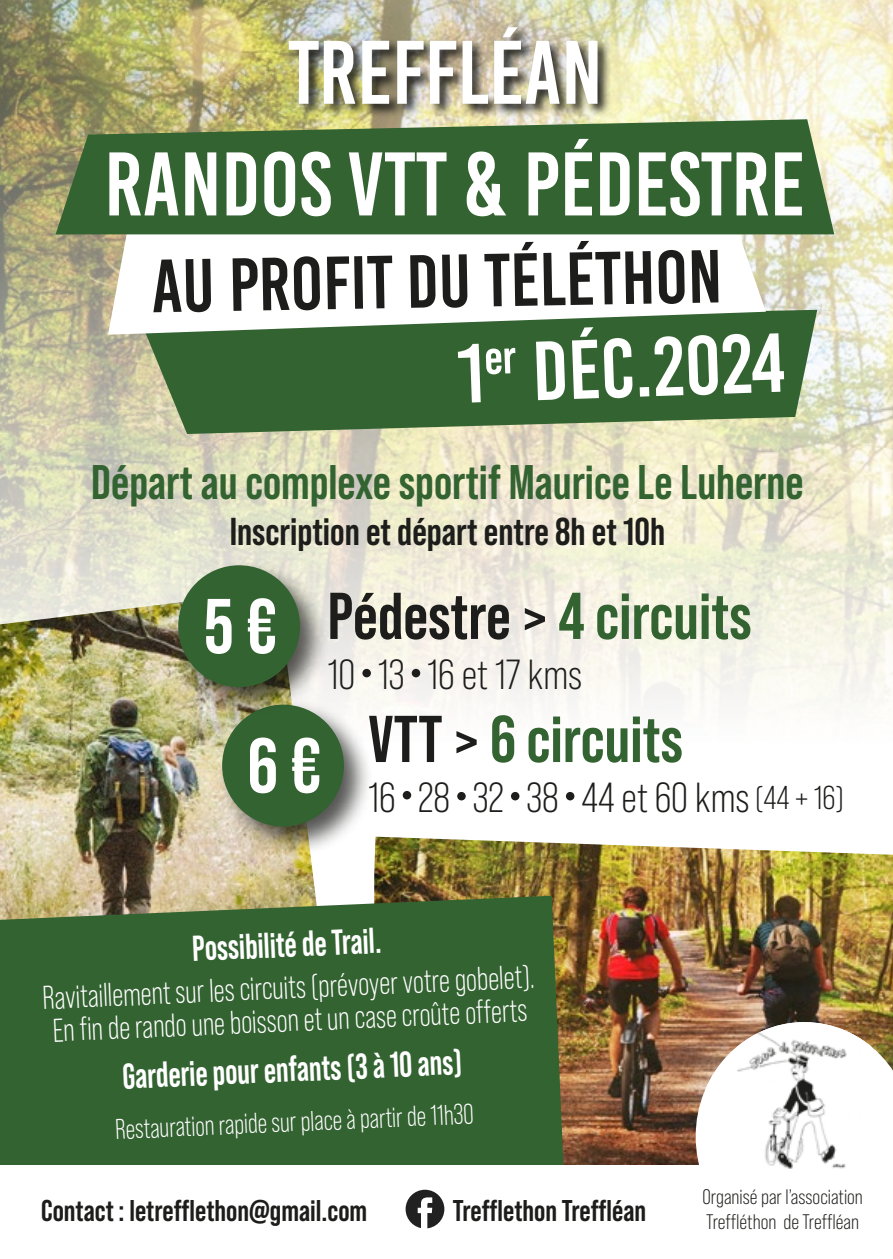
<style>
.page{position:relative;width:893px;height:1259px;background:#fff}
.page>*{position:absolute;margin:0;border:0;box-sizing:border-box;transform-origin:0 0}
.t1{font:90px "Bebas Kai";color:#fff}
.t2{font:83.4px "Bebas Kai";color:#fff}
.t3{font:700 77.4px "Bebas Neue Pro";color:#fff}
.t4{font:75px "Bebas Kai";color:#1d1d1b}
.t5{font:700 66px "Bebas Neue Pro";color:#1d1d1b}
.t6{font:700 66px "Bebas Neue Pro";color:#346332}
.t7{font:700 48.6px "Bebas Neue Pro";color:#346332}
.t8{font:42px "Bebas Neue Pro";color:#1d1d1b}
.t9{font:700 38.7px "Bebas Neue Pro";color:#1d1d1b}
.t10{font:700 36px "Bebas Neue Pro";color:#fff;scale:.9 1}
.t11{font:33px/33px "Bebas Neue Pro";color:#fff;scale:.9 1}
.t12{font:700 30px "Bebas Neue Pro";color:#1d1d1b}
.t13{font:28.5px "Bebas Neue Pro";color:#fff;scale:.9 1}
.t14{font:21px/25.2px "Bebas Neue Pro";color:#1d1d1b}
.s1{color:#346332}
.s2{color:#1d1d1b}
.s3{font-size:33px}
</style>
<div class="page">
<img style="left:0;top:0;width:893px;height:801px">
<img style="left:0;top:590px;width:356px;height:305px">
<img style="left:374px;top:836px;width:519px;height:329px">
<div style="left:403px;top:791px;width:8px;height:8px;background:#1d1d1b;border-radius:50%"></div>
<div style="left:457px;top:792px;width:9px;height:8px;background:#1d1d1b;border-radius:50%"></div>
<div style="left:511px;top:792px;width:8px;height:8px;background:#1d1d1b;border-radius:50%"></div>
<div style="left:566px;top:792px;width:8px;height:8px;background:#1d1d1b;border-radius:50%"></div>
<div style="left:362px;top:669px;width:9px;height:8px;background:#1d1d1b;border-radius:50%"></div>
<div style="left:412px;top:669px;width:8px;height:8px;background:#1d1d1b;border-radius:50%"></div>
<div style="left:287px;top:25px;width:324px;height:93px;background:#1d1d1b;opacity:.95"></div>
<svg style="left:142px;top:310px;width:675px;height:124px;background:#4b7344"></svg>
<svg style="left:108px;top:234px;width:658px;height:101px"></svg>
<svg style="left:56px;top:119px;width:778px;height:115px;background:#436c3c"></svg>
<div style="left:0;top:895px;width:568px;height:270px;background:#346332"></div>
<div style="left:216px;top:698px;width:159px;height:159px;background:#1d1d1b;opacity:.75"></div>
<div style="left:222px;top:704px;width:122px;height:122px;background:#346332;border-radius:50%"></div>
<div style="left:172px;top:559px;width:159px;height:159px;background:#1d1d1b;opacity:.75"></div>
<div style="left:178px;top:565px;width:122px;height:122px;background:#346332;border-radius:50%"></div>
<svg style="left:696px;top:1022px;width:197px;height:143px"></svg>
<img style="left:707px;top:1022px;width:165px;height:147px">
<div style="left:406px;top:1189px;width:38px;height:39px;background:#212121;border-radius:19px"></div>
<svg style="left:418px;top:1197px;width:14px;height:32px"></svg>
<h1 class="t1" style="left:288px;top:24px;width:316px">TREFFLÉAN</h1>
<h1 class="t1" style="left:105px;top:136px;width:701px">RANDOS VTT &amp; PÉDESTRE</h1>
<h3 class="t4" style="left:151px;top:246px;width:572px;rotate:-1deg">AU PROFI T DU TÉLÉTHON</h3>
<h2 class="t2" style="left:455px;top:329px;width:330px;rotate:-2deg">1<sup>er</sup> DÉC.2024</h2>
<h3 class="t7" style="left:91px;top:454px;width:714px">Départ au complexe sportif Maurice Le Luherne</h3>
<p class="t9" style="left:230px;top:510px;width:437px">Inscription et départ entre 8h et 10h</p>
<h3 class="t3" style="left:204px;top:582px;width:75px">5 €</h3>
<h3 class="t5" style="left:328px;top:578px;width:426px">Pédestre &gt; <span class="s1">4 circuits</span></h3>
<p class="t8" style="left:328px;top:651px;width:256px">10 13 16 et 17 kms</p>
<h3 class="t3" style="left:247px;top:721px;width:75px">6 €</h3>
<h3 class="t6" style="left:368px;top:701px;width:316px"><span class="s2">VTT &gt;</span> 6 circuits</h3>
<p class="t8" style="left:368px;top:774px;width:477px">16 28 32 38 44 et 60 kms <span class="s3">(44 + 16)</span></p>
<p class="t10" style="left:191px;top:928px;width:212px;rotate:-3deg">Possibilité de Trail.</p>
<p class="t11" style="left:42px;top:979px;width:549px;rotate:-2deg">Ravitaillement sur les circuits (prévoyer votre gobelet).<br>En fi n de rando une boisson et un case croûte offerts</p>
<p class="t10" style="left:121px;top:1057px;width:379px;rotate:-3deg">Garderie pour enfants (3 à 10 ans)</p>
<p class="t13" style="left:115px;top:1112px;width:400px;rotate:-2deg">Restauration rapide sur place à partir de 11h30</p>
<p class="t12" style="left:41px;top:1193px;width:327px">Contact : letrefflethon@gmail.com</p>
<p class="t12" style="left:453px;top:1193px;width:195px">Trefflethon Treffléan</p>
<p class="t14" style="left:702px;top:1184px;width:162px">Organisé par l’association<br>Treffléthon de Treffléan</p>
</div>
